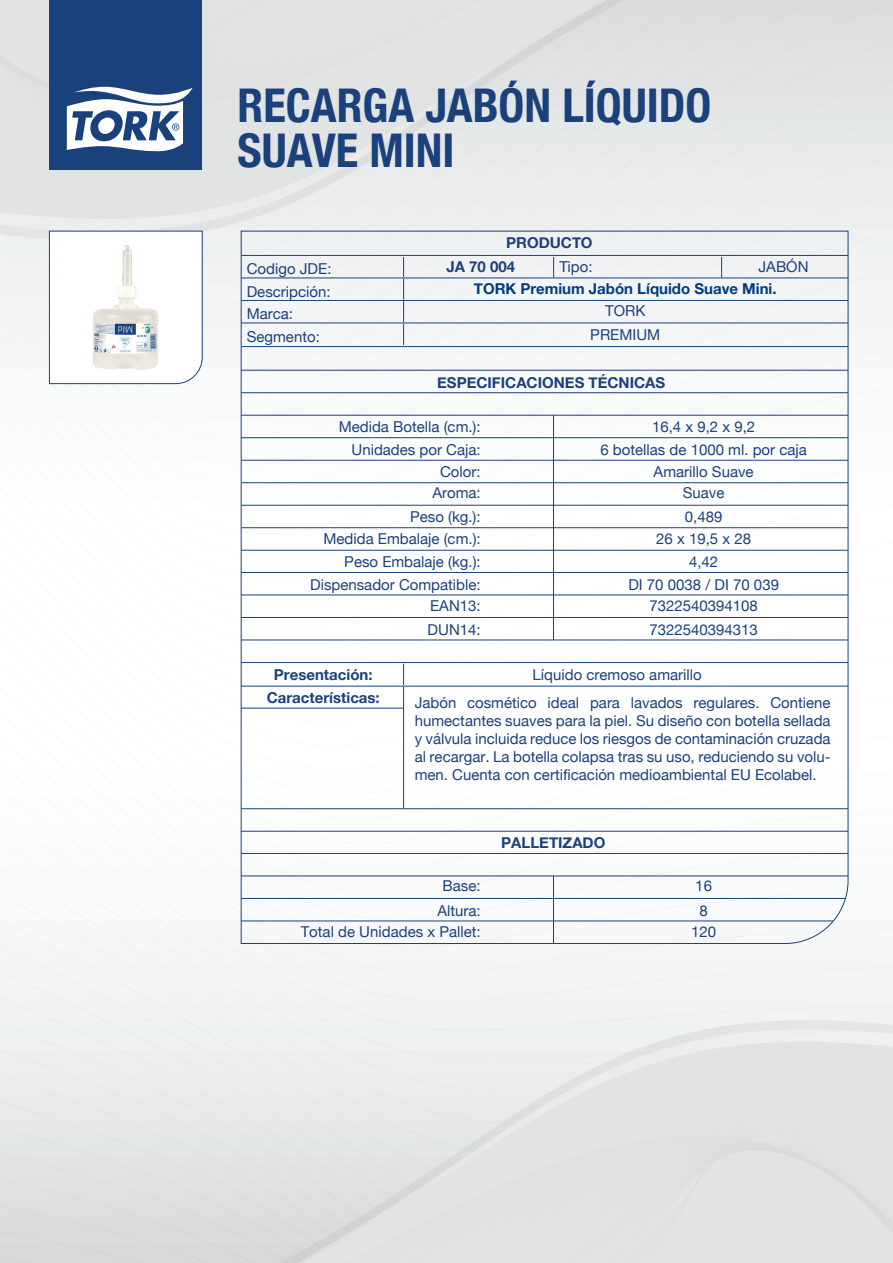
<style>
.page{position:relative;width:893px;height:1263px;background:#fff}
.page>*{position:absolute;margin:0;border:0;box-sizing:border-box;transform-origin:0 0}
.t1{font:700 condensed 46.5px/45.8px "Helvetica Neue";color:#1a417c}
.t2{font:15px/18px "Helvetica Neue";color:#1a417c}
.t3{font:700 15px "Helvetica Neue";color:#1a417c}
.t4{font:700 15px "Helvetica Neue";color:#013d7d}
</style>
<div class="page">
<img style="left:0;top:0;width:893px;height:1263px">
<svg style="left:49px;top:230px;width:154px;height:154px"></svg>
<div style="left:49px;top:0;width:153px;height:169px;background:#1a417c"></div>
<svg style="left:67px;top:86px;width:126px;height:66px"></svg>
<img style="left:58px;top:239px;width:136px;height:136px">
<svg style="left:240px;top:230px;width:609px;height:714px"></svg>
<hr style="left:403px;top:686px;width:1px;height:123px;background:#1a417c">
<hr style="left:241px;top:708px;width:163px;height:1px;background:#1a417c">
<h1 class="t1" style="left:238px;top:79px;width:475px">RECARGA JABÓN LÍQUIDO<br>SUAVE MINI</h1>
<p class="t2" style="left:247px;top:260px;width:86px">Codigo JDE:</p>
<p class="t3" style="left:506px;top:231px;width:88px">PRODUCTO</p>
<p class="t3" style="left:446px;top:255px;width:70px">JA 70 004</p>
<p class="t2" style="left:559px;top:259px;width:35px">Tipo:</p>
<p class="t2" style="left:758px;top:259px;width:52px">JABÓN</p>
<p class="t2" style="left:247px;top:283px;width:85px">Descripción:</p>
<p class="t4" style="left:474px;top:277px;width:304px">TORK Premium Jabón Líquido Suave Mini.</p>
<p class="t2" style="left:247px;top:306px;width:48px">Marca:</p>
<p class="t2" style="left:605px;top:303px;width:42px">TORK</p>
<p class="t2" style="left:247px;top:328px;width:75px">Segmento:</p>
<p class="t2" style="left:590px;top:327px;width:72px">PREMIUM</p>
<p class="t3" style="left:437px;top:371px;width:230px">ESPECIFICACIONES TÉCNICAS</p>
<p class="t2" style="left:339px;top:419px;width:143px">Medida Botella (cm.):</p>
<p class="t2" style="left:652px;top:419px;width:105px">16,4 x 9,2 x 9,2</p>
<p class="t2" style="left:351px;top:441px;width:131px">Unidades por Caja:</p>
<p class="t2" style="left:600px;top:441px;width:208px">6 botellas de 1000 ml. por caja</p>
<p class="t2" style="left:440px;top:464px;width:42px">Color:</p>
<p class="t2" style="left:654px;top:464px;width:102px">Amarillo Suave</p>
<p class="t2" style="left:432px;top:485px;width:50px">Aroma:</p>
<p class="t2" style="left:683px;top:485px;width:43px">Suave</p>
<p class="t2" style="left:410px;top:508px;width:72px">Peso (kg.):</p>
<p class="t2" style="left:685px;top:508px;width:39px">0,489</p>
<p class="t2" style="left:344px;top:553px;width:138px">Peso Embalaje (kg.):</p>
<p class="t2" style="left:689px;top:553px;width:31px">4,42</p>
<p class="t2" style="left:310px;top:576px;width:172px">Dispensador Compatible:</p>
<p class="t2" style="left:628px;top:576px;width:152px">DI 70 0038 / DI 70 039</p>
<p class="t2" style="left:323px;top:531px;width:159px">Medida Embalaje (cm.):</p>
<p class="t2" style="left:656px;top:531px;width:96px">26 x 19,5 x 28</p>
<p class="t2" style="left:430px;top:597px;width:52px">EAN13:</p>
<p class="t2" style="left:649px;top:597px;width:110px">7322540394108</p>
<p class="t3" style="left:274px;top:663px;width:100px">Presentación:</p>
<p class="t3" style="left:267px;top:685px;width:115px">Características:</p>
<p class="t2" style="left:428px;top:622px;width:55px">DUN14:</p>
<p class="t2" style="left:649px;top:622px;width:110px">7322540394313</p>
<p class="t2" style="left:533px;top:666px;width:171px">Líquido cremoso amarillo</p>
<p class="t2" style="left:415px;top:694px;width:417px;text-align:justify">Jabón cosmético ideal para lavados regulares. Contiene humectantes suaves para la piel. Su diseño con botella sellada y válvula incluida reduce los riesgos de contaminación cruzada al recargar. La botella colapsa tras su uso, reduciendo su volu&shy;men. Cuenta con certificación medioambiental EU Ecolabel.</p>
<p class="t3" style="left:501px;top:831px;width:106px">PALLETIZADO</p>
<p class="t2" style="left:443px;top:878px;width:40px">Base:</p>
<p class="t2" style="left:695px;top:875px;width:18px;line-height:24.2px">16<br>8</p>
<p class="t2" style="left:301px;top:923px;width:182px">Total de Unidades x Pallet:</p>
<p class="t2" style="left:691px;top:923px;width:27px">120</p>
<p class="t2" style="left:437px;top:902px;width:45px">Altura:</p>
</div>
